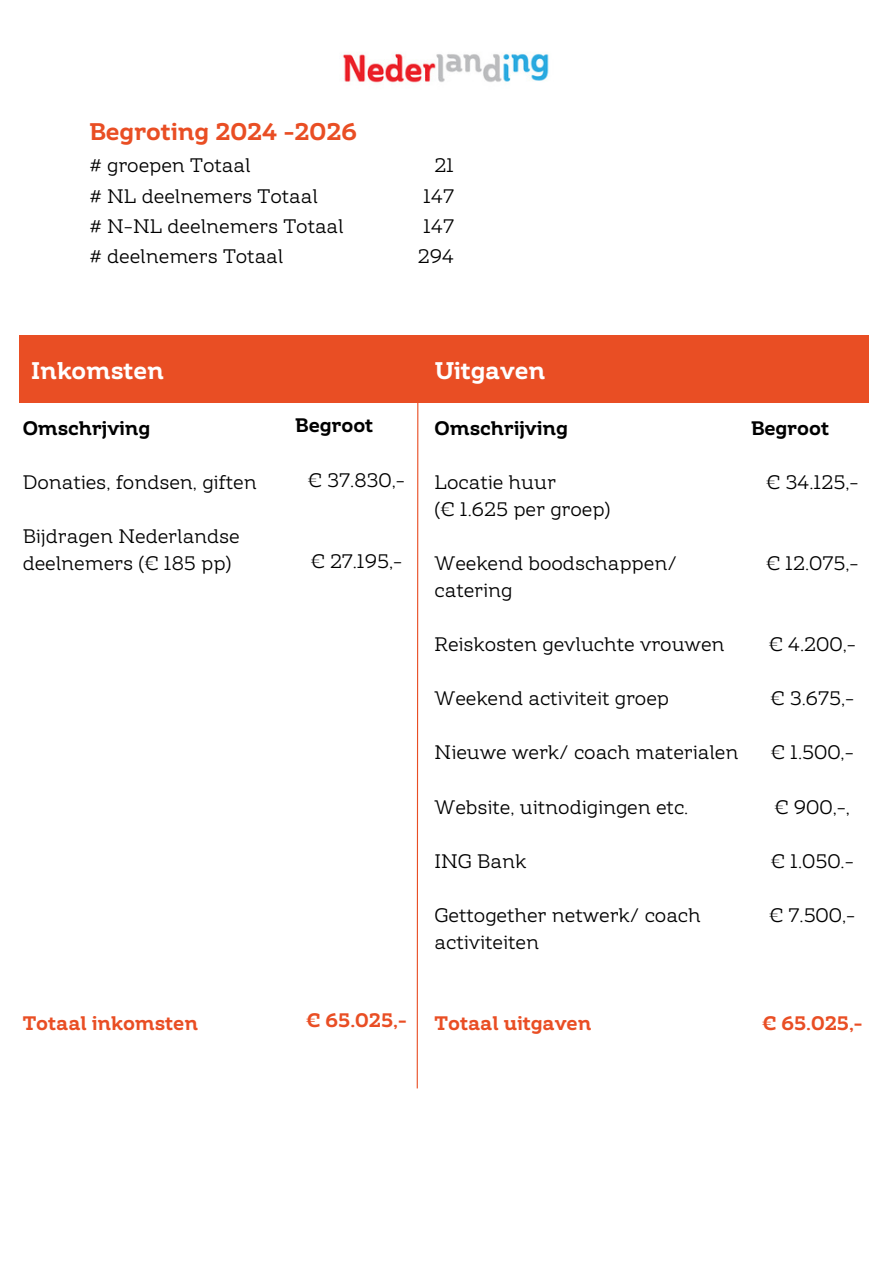
<style>
.page{position:relative;width:893px;height:1264px;background:#fff}
.page>*{position:absolute;margin:0;border:0;box-sizing:border-box;transform-origin:0 0}
.t1{font:700 24px "Amazing Slab";color:#e94e24}
.t2{font:700 24px "Amazing Slab";color:#fff}
.t3{font:19.5px/27px "Amazing Slab";color:#000}
.t4{font:700 19.5px "Amazing Slab";color:#e94e24}
.t5{font:700 19.5px "Amazing Slab";color:#000}
</style>
<div class="page">
<img style="left:342px;top:53px;width:207px;height:30px">
<div style="left:19px;top:335px;width:438px;height:68px;background:#e94e24"></div>
<svg style="left:416px;top:403px;width:3px;height:686px"></svg>
<div style="left:457px;top:335px;width:411px;height:68px;background:#e94e24"></div>
<p class="t1" style="left:89px;top:116px;width:269px">Begroting 2024 -2026</p>
<p class="t3" style="left:89px;top:152px;width:163px"># groepen Totaal</p>
<p class="t3" style="left:89px;top:182px;width:230px"># NL deelnemers Totaal</p>
<p class="t3" style="left:89px;top:212px;width:256px"># N-NL deelnemers Totaal</p>
<p class="t3" style="left:89px;top:243px;width:195px"># deelnemers Totaal</p>
<p class="t3" style="left:434px;top:152px;width:21px">21</p>
<p class="t3" style="left:423px;top:182px;width:32px">147</p>
<p class="t3" style="left:423px;top:212px;width:32px">147</p>
<p class="t3" style="left:418px;top:243px;width:38px">294</p>
<p class="t2" style="left:31px;top:355px;width:134px">Inkomsten</p>
<p class="t2" style="left:435px;top:355px;width:112px">Uitgaven</p>
<p class="t5" style="left:23px;top:416px;width:129px">Omschrjving</p>
<p class="t3" style="left:23px;top:469px;width:235px">Donaties, fondsen, giften</p>
<p class="t3" style="left:23px;top:523px;width:219px">Bijdragen Nederlandse deelnemers (€ 185 pp)</p>
<p class="t5" style="left:295px;top:413px;width:80px">Begroot</p>
<p class="t3" style="left:308px;top:466px;width:98px">€ 37.830,-</p>
<p class="t3" style="left:311px;top:547px;width:93px">€ 27.195,-</p>
<p class="t5" style="left:434px;top:416px;width:135px">Omschrijving</p>
<p class="t3" style="left:434px;top:469px;width:123px">Locatie huur</p>
<p class="t3" style="left:434px;top:496px;width:177px">(€ 1.625 per groep)</p>
<p class="t3" style="left:434px;top:550px;width:244px">Weekend boodschappen/ catering</p>
<p class="t3" style="left:434px;top:631px;width:291px">Reiskosten gevluchte vrouwen</p>
<p class="t3" style="left:434px;top:685px;width:236px">Weekend activiteit groep</p>
<p class="t3" style="left:434px;top:739px;width:305px">Nieuwe werk/ coach materialen</p>
<p class="t3" style="left:434px;top:793px;width:255px">Website, uitnodigingen etc.</p>
<p class="t3" style="left:434px;top:847px;width:93px">ING Bank</p>
<p class="t3" style="left:434px;top:901px;width:268px">Gettogether netwerk/ coach activiteiten</p>
<p class="t5" style="left:751px;top:416px;width:80px">Begroot</p>
<p class="t3" style="left:766px;top:469px;width:94px">€ 34.125,-</p>
<p class="t3" style="left:766px;top:550px;width:94px">€ 12.075,-</p>
<p class="t3" style="left:768px;top:631px;width:89px">€ 4.200,-</p>
<p class="t3" style="left:770px;top:685px;width:85px">€ 3.675,-</p>
<p class="t3" style="left:770px;top:739px;width:84px">€ 1.500,-</p>
<p class="t3" style="left:774px;top:793px;width:77px">€ 900,-,</p>
<p class="t3" style="left:770px;top:847px;width:84px">€ 1.050.-</p>
<p class="t3" style="left:769px;top:901px;width:87px">€ 7.500,-</p>
<p class="t4" style="left:23px;top:1010px;width:177px">Totaal inkomsten</p>
<p class="t4" style="left:306px;top:1007px;width:102px">€ 65.025,-</p>
<p class="t4" style="left:434px;top:1010px;width:158px">Totaal uitgaven</p>
<p class="t4" style="left:762px;top:1010px;width:102px">€ 65.025,-</p>
</div>
